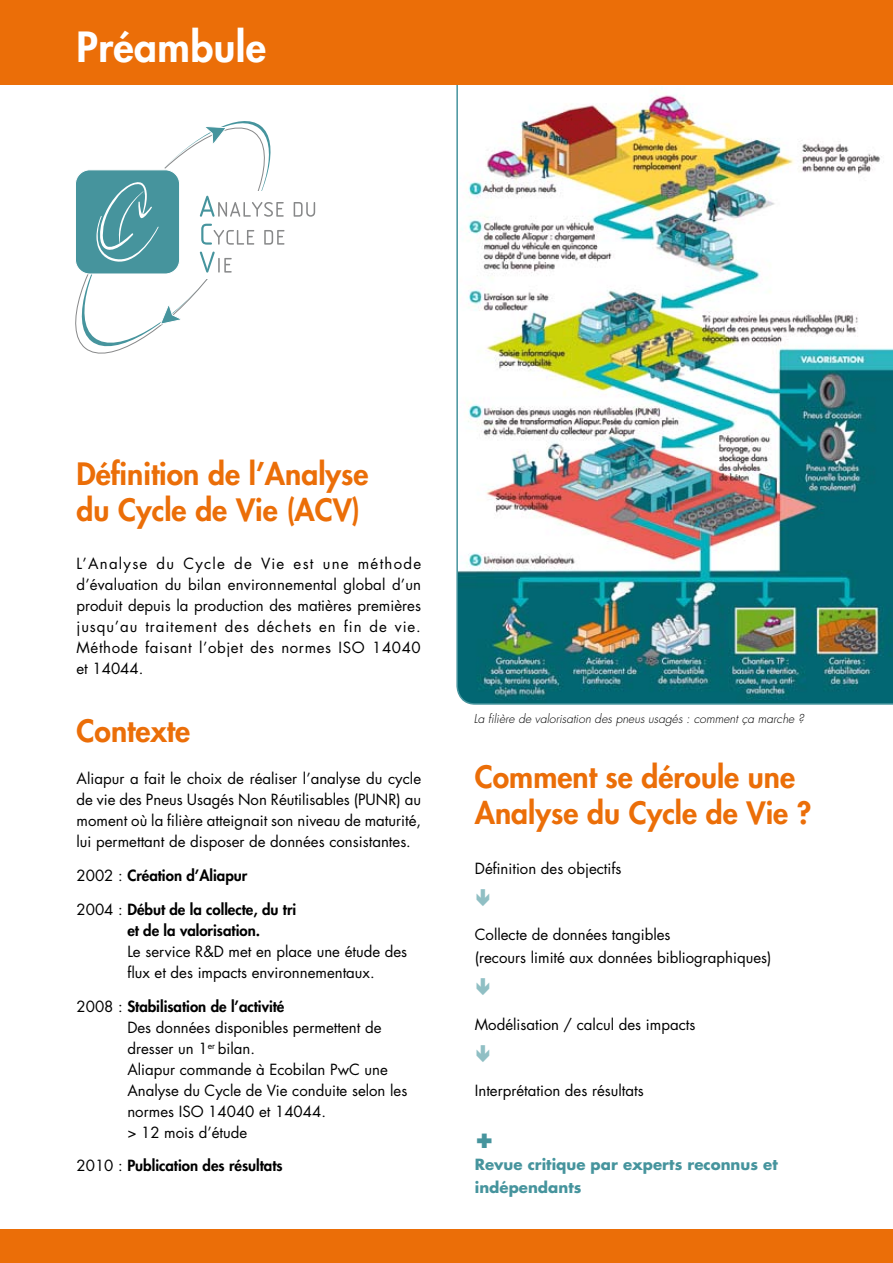
<style>
.page{position:relative;width:893px;height:1263px;background:#fff}
.page>*{position:absolute;margin:0;border:0;box-sizing:border-box;transform-origin:0 0}
.t1{font:800 40.5px "Futura";letter-spacing:.01em;color:#fff}
.t2{font:800 30px/36px "Futura";color:#eb6e08}
.t3{font:800 24px "Futura";color:#46949d}
.t4{font:15px/21px "Futura";color:#000}
.t5{font:800 15px/21px "Futura";color:#000}
.t6{font:700 15px/22.5px "Futura";color:#46949d}
.t7{font:italic 300 12px "Futura";color:#000}
.s1{font-weight:400}
.s2{font-weight:800}
</style>
<div class="page">
<img style="left:456px;top:85px;width:437px;height:620px">
<div style="left:0;top:0;width:893px;height:85px;background:#eb6e08"></div>
<div style="left:0;top:1229px;width:893px;height:34px;background:#eb6e08"></div>
<svg style="left:75px;top:121px;width:196px;height:232px"></svg>
<div style="left:194px;top:191px;width:138px;height:88px;background:#fff"></div>
<svg style="left:200px;top:196px;width:84px;height:21px"></svg>
<svg style="left:294px;top:202px;width:21px;height:15px"></svg>
<svg style="left:201px;top:224px;width:53px;height:21px"></svg>
<svg style="left:264px;top:230px;width:20px;height:15px"></svg>
<svg style="left:200px;top:252px;width:32px;height:21px"></svg>
<svg style="left:159px;top:303px;width:26px;height:23px"></svg>
<svg style="left:201px;top:125px;width:27px;height:21px"></svg>
<svg style="left:75px;top:156px;width:117px;height:129px"></svg>
<h1 class="t1" style="left:77px;top:20px;width:191px">Préambule</h1>
<h2 class="t2" style="left:77px;top:455px;width:293px">Définition de l’Analyse du Cycle de Vie (ACV)</h2>
<p class="t4" style="left:77px;top:553px;width:346px;text-align:justify">L’Analyse du Cycle de Vie est une méthode d’évaluation du bilan environnemental global d’un produit depuis la production des matières premières jusqu’au traitement des déchets en fin de vie.<br>Méthode faisant l’objet des normes ISO 14040 et 14044.</p>
<h2 class="t2" style="left:77px;top:712px;width:115px">Contexte</h2>
<p class="t4" style="left:77px;top:768px;width:346px;text-align:justify">Aliapur a fait le choix de réaliser l’analyse du cycle de vie des Pneus Usagés Non Réutilisables (PUNR) au moment où la filière atteignait son niveau de maturité, lui permettant de disposer de données consistantes.</p>
<p class="t5" style="left:77px;top:865px;width:172px"><span class="s1">2002 :</span> Création d’Aliapur</p>
<p class="t5" style="left:127px;top:898px;width:170px;text-indent:-51px"><span class="s1">2004 :</span> Début de la collecte, du tri et de la valorisation.</p>
<p class="t4" style="left:127px;top:940px;width:281px">Le service R&amp;D met en place une étude des flux et des impacts environnementaux.</p>
<p class="t4" style="left:127px;top:995px;width:281px;text-indent:-51px">2008 : <span class="s2">Stabilisation de l’activité<br></span>Des données disponibles permettent de dresser un 1<sup>er</sup> bilan.<br>Aliapur commande à Ecobilan PwC une<br>Analyse du Cycle de Vie conduite selon les normes ISO 14040 et 14044.<br>&gt; 12 mois d’étude</p>
<p class="t5" style="left:77px;top:1155px;width:208px"><span class="s1">2010 :</span> Publication des résultats</p>
<p class="t7" style="left:474px;top:711px;width:332px">La filière de valorisation des pneus usagés : comment ça marche ?</p>
<h2 class="t2" style="left:475px;top:758px;width:338px">Comment se déroule une<br>Analyse du Cycle de Vie ?</h2>
<p class="t4" style="left:475px;top:857px;width:148px">Définition des objectifs</p>
<p class="t4" style="left:475px;top:923px;width:298px;line-height:22.5px">Collecte de données tangibles<br>(recours limité aux données bibliographiques)</p>
<p class="t4" style="left:475px;top:1013px;width:222px">Modélisation / calcul des impacts</p>
<p class="t4" style="left:475px;top:1080px;width:170px">Interprétation des résultats</p>
<h3 class="t3" style="left:475px;top:1124px;width:21px">+</h3>
<p class="t6" style="left:475px;top:1153px;width:304px">Revue critique par experts reconnus et indépendants</p>
</div>
